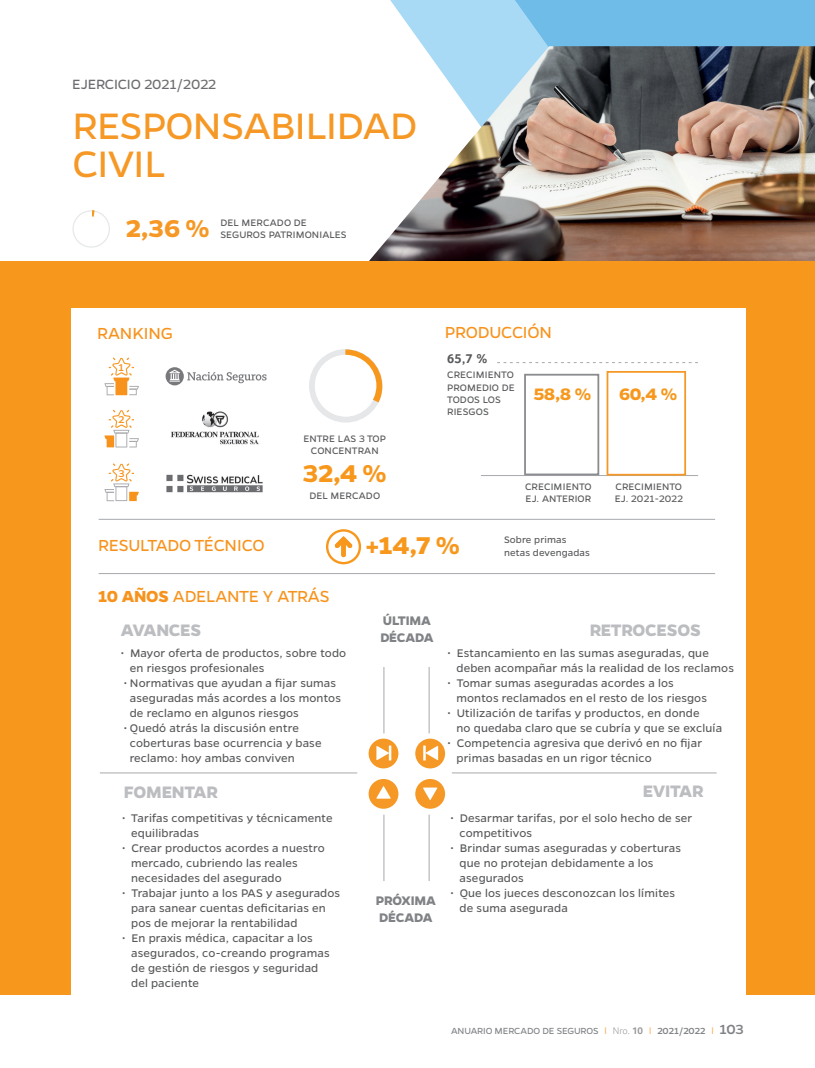
<style>
.page{position:relative;width:815px;height:1068px;background:#fff}
.page>*{position:absolute;margin:0;border:0;box-sizing:border-box;transform-origin:0 0}
.t1{font:41.62px/37.5px "Gentona";letter-spacing:-.015em;color:#f69825}
.t2{font:700 27.5px "Gentona";color:#f7981d}
.t3{font:700 27.5px "Gentona";color:#f69825}
.t4{font:700 18.75px "Gentona";letter-spacing:-.015em;color:#bcbdc0}
.t5{font:700 18.75px "Gentona";color:#f7981d}
.t6{font:18.12px "Gentona";letter-spacing:-.01em;color:#f7931d}
.t7{font:15.12px "Gentona";letter-spacing:-.005em;color:#6c6d70}
.t8{font:700 14.12px/16.9px "Gentona";letter-spacing:-.015em;color:#808285}
.t9{font:700 13.12px "Foco";color:#57585a}
.t10{font:12.5px/15px "Gentona";letter-spacing:.01em;color:#57585a}
.t11{font:500 11.25px "Gentona";color:#f7931d}
.t12{font:10.62px/12.2px "Gentona";letter-spacing:.005em;color:#57585a}
.t13{font:10px "Gentona";letter-spacing:-.01em;color:#808285}
.s1{font-weight:700}
.s2{font-family:"Foco";font-weight:300;color:#f7931d}
.s3{font-family:"Foco";font-weight:300;color:#97999c}
.s4{font-family:"Foco";font-weight:700;color:#97999c}
.s5{font-weight:500}
.s6{font-weight:500;font-size:15px}
</style>
<div class="page">
<svg style="left:390px;top:0;width:104px;height:46px;fill:#a9daf5"></svg>
<svg style="left:494px;top:0;width:320px;height:46px;background:#75bfea"></svg>
<img style="left:370px;top:46px;width:444px;height:214px">
<div style="left:0;top:260px;width:814px;height:734px;background:#f7981d"></div>
<div style="left:71px;top:308px;width:674px;height:686px;background:#fff"></div>
<hr style="left:480px;top:475px;width:217px;height:1px;background:#a8a9ad">
<hr style="left:99px;top:519px;width:615px;height:1px;background:#a8a9ad">
<hr style="left:99px;top:573px;width:615px;height:1px;background:#a8a9ad">
<hr style="left:451px;top:772px;width:265px;height:1px;background:#a8a9ad">
<hr style="left:100px;top:772px;width:257px;height:1px;background:#a8a9ad">
<hr style="left:383px;top:667px;width:1px;height:66px;background:#a8a9ad">
<div style="left:368px;top:738px;width:30px;height:30px;background:#f69825;border-radius:50%"></div>
<div style="left:415px;top:738px;width:30px;height:30px;background:#f69825;border-radius:50%"></div>
<div style="left:368px;top:778px;width:30px;height:30px;background:#f69825;border-radius:50%"></div>
<div style="left:415px;top:778px;width:30px;height:30px;background:#f69825;border-radius:50%"></div>
<svg style="left:376px;top:786px;width:15px;height:12px"></svg>
<svg style="left:376px;top:746px;width:12px;height:14px"></svg>
<svg style="left:423px;top:787px;width:14px;height:13px"></svg>
<hr style="left:388px;top:745px;width:3px;height:15px;background:#fff">
<svg style="left:423px;top:745px;width:15px;height:15px"></svg>
<hr style="left:428px;top:667px;width:1px;height:66px;background:#a8a9ad">
<hr style="left:383px;top:814px;width:1px;height:66px;background:#a8a9ad">
<hr style="left:428px;top:814px;width:1px;height:66px;background:#a8a9ad">
<svg style="left:326px;top:529px;width:35px;height:35px"></svg>
<svg style="left:497px;top:362px;width:200px;height:1px"></svg>
<div style="left:309px;top:349px;width:73px;height:73px;border:6px solid #e6e7e9;border-radius:50%"></div>
<div style="left:72px;top:210px;width:38px;height:37px;border:1px solid #e6e7e9;border-radius:50%"></div>
<svg style="left:92px;top:210px;width:2px;height:6px"></svg>
<svg style="left:345px;top:349px;width:37px;height:53px"></svg>
<div style="left:314px;top:355px;width:62px;height:61px;background:#fff;border-radius:50%"></div>
<div style="left:523px;top:374px;width:76px;height:101px;border:2px solid #8a8c8f"></div>
<svg style="left:104px;top:357px;width:35px;height:38px"></svg>
<svg style="left:104px;top:409px;width:35px;height:38px"></svg>
<svg style="left:104px;top:463px;width:35px;height:38px"></svg>
<div style="left:606px;top:371px;width:79px;height:104px;border:2px solid #f69825"></div>
<svg style="left:165px;top:367px;width:101px;height:18px"></svg>
<img style="left:171px;top:411px;width:88px;height:34px">
<img style="left:166px;top:474px;width:97px;height:19px">
<p class="t7" style="left:72px;top:80px;width:145px">EJERCICIO 2021/2022</p>
<h1 class="t1" style="left:72px;top:110px;width:346px">RESPONSABILIDAD<br>CIVIL</h1>
<h2 class="t3" style="left:126px;top:211px;width:85px">2,36 %</h2>
<p class="t12" style="left:220px;top:217px;width:128px">DEL MERCADO DE<br>SEGUROS PATRIMONIALES</p>
<h3 class="t6" style="left:97px;top:327px;width:77px">RANKING</h3>
<h3 class="t6" style="left:444px;top:326px;width:108px">PRODUCCIÓN</h3>
<p class="t11" style="left:118px;top:360px;width:7px">1</p>
<p class="t11" style="left:118px;top:412px;width:7px">2</p>
<p class="t12" style="left:303px;top:433px;width:84px;text-align:center">ENTRE LAS 3 TOP<br>CONCENTRAN</p>
<p class="t9" style="left:447px;top:351px;width:42px">65,7 %</p>
<p class="t12" style="left:447px;top:369px;width:69px">CRECIMIENTO<br>PROMEDIO DE<br>TODOS LOS<br>RIESGOS</p>
<h3 class="t5" style="left:533px;top:382px;width:59px">58,8 %</h3>
<h3 class="t5" style="left:618px;top:383px;width:60px">60,4 %</h3>
<p class="t11" style="left:118px;top:466px;width:8px">3</p>
<h2 class="t2" style="left:303px;top:456px;width:85px">32,4 %</h2>
<p class="t12" style="left:309px;top:490px;width:72px">DEL MERCADO</p>
<h3 class="t6" style="left:98px;top:538px;width:168px">RESULTADO TÉCNICO</h3>
<h3 class="t6" style="left:98px;top:590px;width:233px"><span class="s1">10 AÑOS</span> ADELANTE Y ATRÁS</h3>
<h2 class="t2" style="left:365px;top:528px;width:96px">+14,7 %</h2>
<p class="t12" style="left:524px;top:481px;width:68px">CRECIMIENTO<br>EJ. ANTERIOR</p>
<p class="t12" style="left:504px;top:534px;width:87px">Sobre primas netas devengadas</p>
<p class="t12" style="left:614px;top:481px;width:70px">CRECIMIENTO<br>EJ. 2021-2022</p>
<p class="t8" style="left:380px;top:611px;width:55px">ÚLTIMA<br>DÉCADA</p>
<h3 class="t4" style="left:121px;top:618px;width:82px">AVANCES</h3>
<h3 class="t4" style="left:589px;top:618px;width:113px">RETROCESOS</h3>
<p class="t10" style="left:130px;top:646px;width:218px;text-indent:-9px">• Mayor oferta de productos, sobre todo en riesgos profesionales</p>
<p class="t10" style="left:130px;top:676px;width:212px;text-indent:-6px">• Normativas que ayudan a fijar sumas aseguradas más acordes a los montos de reclamo en algunos riesgos</p>
<p class="t10" style="left:130px;top:721px;width:193px;text-indent:-6px">• Quedó atrás la discusión entre coberturas base ocurrencia y base reclamo: hoy ambas conviven</p>
<p class="t10" style="left:456px;top:646px;width:279px;text-indent:-9px">• Estancamiento en las sumas aseguradas, que deben acompañar más la realidad de los reclamos</p>
<p class="t10" style="left:456px;top:676px;width:252px;text-indent:-9px">• Tomar sumas aseguradas acordes a los montos reclamados en el resto de los riesgos</p>
<p class="t10" style="left:456px;top:706px;width:267px;text-indent:-9px">• Utilización de tarifas y productos, en donde<br>no quedaba claro que se cubría y que se excluía</p>
<p class="t10" style="left:456px;top:736px;width:247px;text-indent:-9px">• Competencia agresiva que derivó en no fijar primas basadas en un rigor técnico</p>
<h3 class="t4" style="left:124px;top:780px;width:95px">FOMENTAR</h3>
<h3 class="t4" style="left:642px;top:779px;width:62px">EVITAR</h3>
<p class="t10" style="left:131px;top:811px;width:203px;text-indent:-9px">• Tarifas competitivas y técnicamente equilibradas</p>
<p class="t10" style="left:131px;top:841px;width:195px;text-indent:-9px">• Crear productos acordes a nuestro mercado, cubriendo las reales necesidades del asegurado</p>
<p class="t10" style="left:131px;top:886px;width:210px;text-indent:-9px">• Trabajar junto a los PAS y asegurados para sanear cuentas deficitarias en pos de mejorar la rentabilidad</p>
<p class="t10" style="left:131px;top:931px;width:200px;text-indent:-9px">• En praxis médica, capacitar a los asegurados, co-creando programas de gestión de riesgos y seguridad del paciente</p>
<p class="t8" style="left:375px;top:891px;width:62px">PRÓXIMA<br>DÉCADA</p>
<p class="t10" style="left:459px;top:811px;width:234px;text-indent:-9px">• Desarmar tarifas, por el solo hecho de ser competitivos</p>
<p class="t10" style="left:459px;top:841px;width:223px;text-indent:-9px">• Brindar sumas aseguradas y coberturas que no protejan debidamente a los asegurados</p>
<p class="t10" style="left:459px;top:886px;width:217px;text-indent:-9px">• Que los jueces desconozcan los límites de suma asegurada</p>
<p class="t13" style="left:451px;top:1024px;width:294px">ANUARIO MERCADO DE SEGUROS <span class="s2">I</span> <span class="s3">Nro.</span> <span class="s4">10</span> <span class="s2">I</span> <span class="s5">2021/2022</span> <span class="s2">I</span> <span class="s6">103</span></p>
</div>
